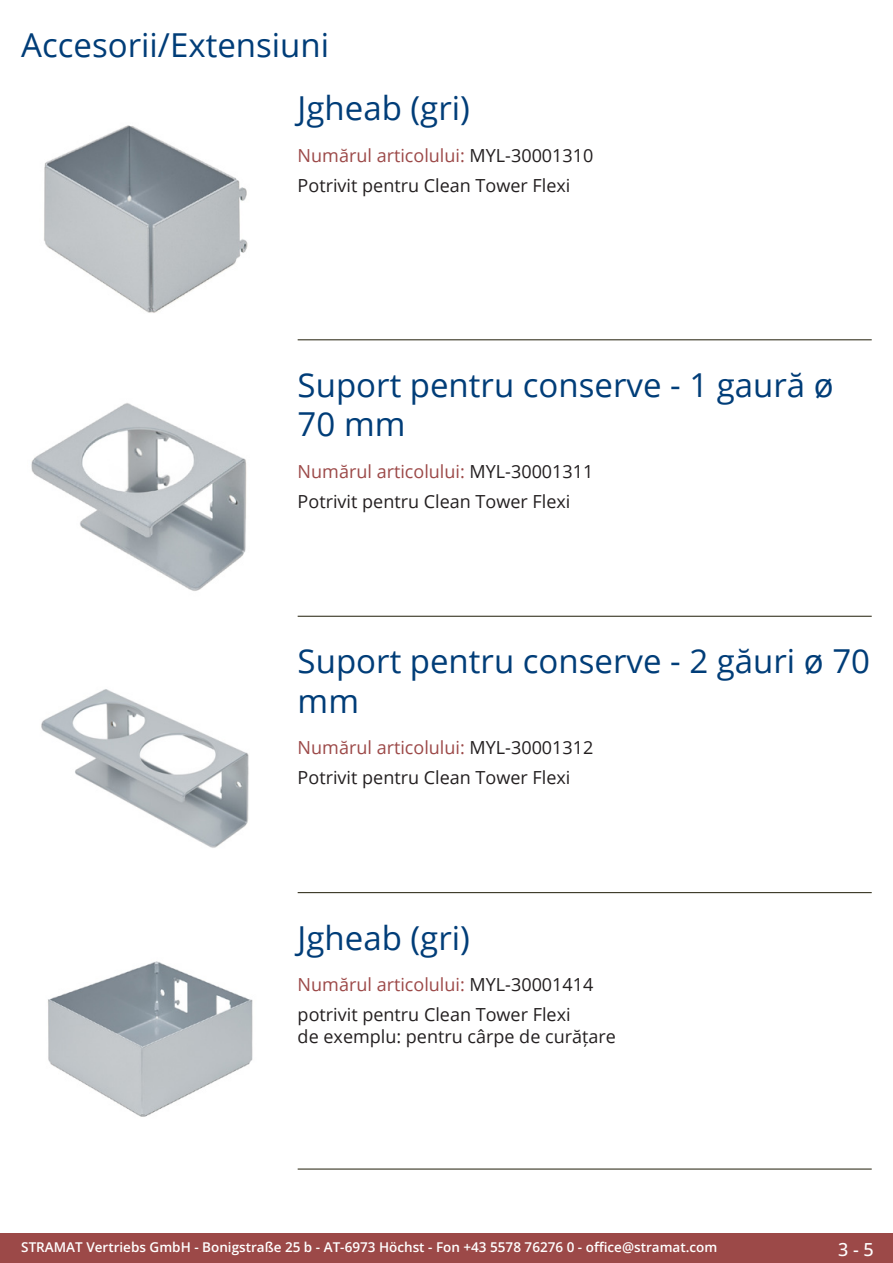
<style>
.page{position:relative;width:893px;height:1263px;background:#fff}
.page>*{position:absolute;margin:0;border:0;box-sizing:border-box;transform-origin:0 0}
.Produkttitel{font:33px/39.6px "Open Sans";color:#003d78}
.RastTitel{font:33px "Open Sans";color:#003d78}
.Beschreibung_Text{font:18px/21.6px "Open Sans";color:#231f20}
.TechDaten_Überschrif{font:18px "Open Sans";color:#9c4948}
.t1{font:500 18px "Open Sans";color:#fff}
.t2{font:600 13.5px "Open Sans";color:#fff}
.s1{color:#231f20}
</style>
<div class="page">
<div style="left:0;top:1233px;width:893px;height:30px;background:#9c4948"></div>
<hr style="left:298px;top:340px;width:574px;height:1px;background:#201d08">
<hr style="left:298px;top:616px;width:574px;height:1px;background:#201d08">
<hr style="left:298px;top:892px;width:574px;height:1px;background:#201d08">
<hr style="left:298px;top:1169px;width:574px;height:1px;background:#201d08">
<img style="left:44px;top:125px;width:204px;height:188px">
<img style="left:31px;top:403px;width:216px;height:188px">
<img style="left:41px;top:689px;width:208px;height:159px">
<img style="left:48px;top:961px;width:205px;height:156px">
<p class="RastTitel" style="left:21px;top:22px;width:309px">Accesorii/Extensiuni</p>
<p class="Produkttitel" style="left:298px;top:88px;width:174px">Jgheab (gri)</p>
<p class="TechDaten_Überschrif" style="left:298px;top:143px;width:297px">Numărul articolului: <span class="s1">MYL-30001310</span></p>
<p class="Beschreibung_Text" style="left:298px;top:174px;width:274px">Potrivit pentru Clean Tower Flexi</p>
<p class="Produkttitel" style="left:298px;top:364px;width:538px">Suport pentru conserve - 1 gaură ø<br>70 mm</p>
<p class="TechDaten_Überschrif" style="left:298px;top:459px;width:297px">Numărul articolului: <span class="s1">MYL-30001311</span></p>
<p class="Beschreibung_Text" style="left:298px;top:490px;width:274px">Potrivit pentru Clean Tower Flexi</p>
<p class="Produkttitel" style="left:298px;top:640px;width:574px">Suport pentru conserve - 2 găuri ø 70 mm</p>
<p class="TechDaten_Überschrif" style="left:298px;top:735px;width:297px">Numărul articolului: <span class="s1">MYL-30001312</span></p>
<p class="Beschreibung_Text" style="left:298px;top:766px;width:274px">Potrivit pentru Clean Tower Flexi</p>
<p class="Produkttitel" style="left:298px;top:917px;width:174px">Jgheab (gri)</p>
<p class="TechDaten_Überschrif" style="left:298px;top:972px;width:297px">Numărul articolului: <span class="s1">MYL-30001414</span></p>
<p class="Beschreibung_Text" style="left:298px;top:1003px;width:320px">potrivit pentru Clean Tower Flexi<br>de exemplu: pentru cârpe de curățare</p>
<p class="t2" style="left:21px;top:1238px;width:698px">STRAMAT Vertriebs GmbH - Bonigstraße 25 b - AT-6973 Höchst - Fon +43 5578 76276 0 - office@stramat.com</p>
<p class="t1" style="left:838px;top:1237px;width:37px">3 - 5</p>
</div>
